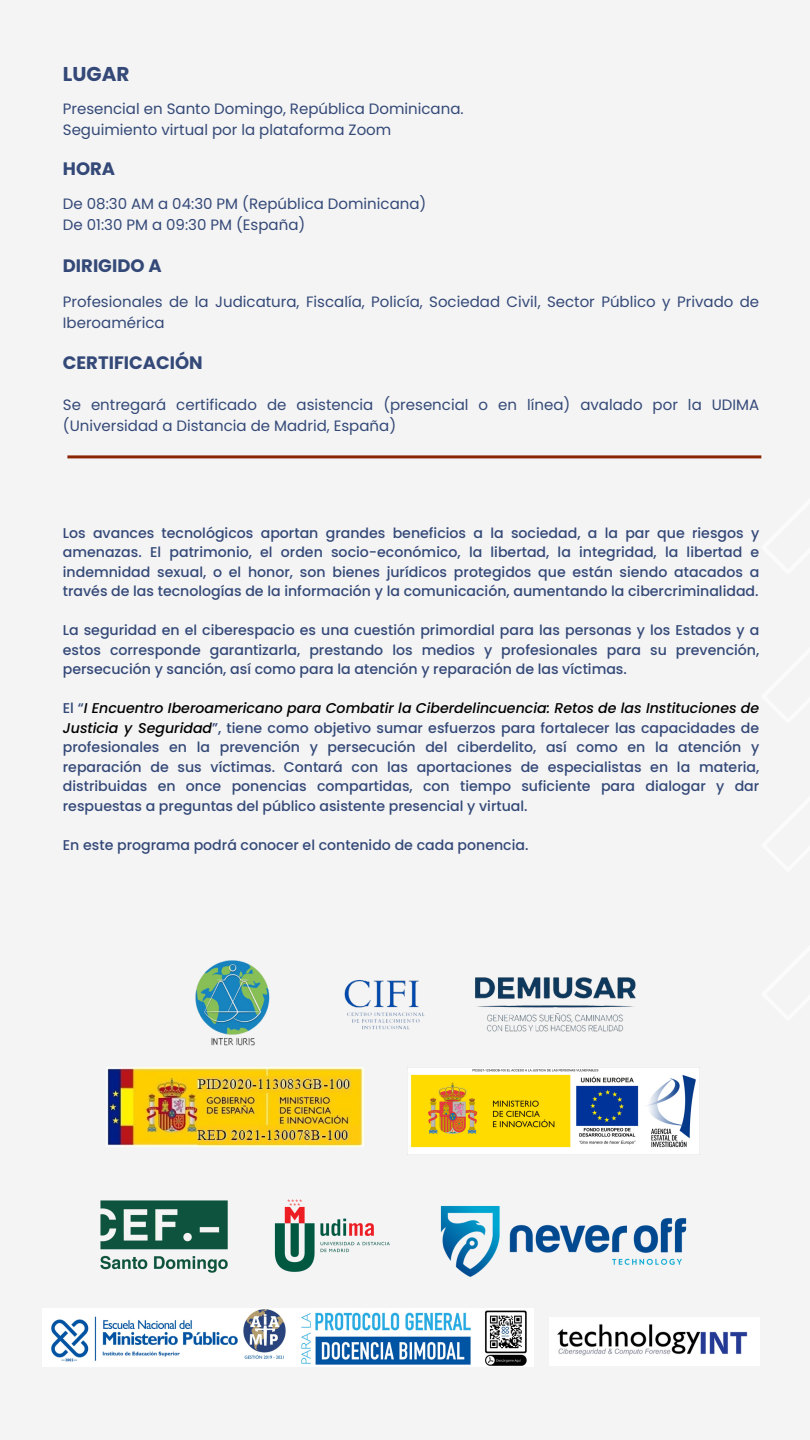
<style>
.page{position:relative;width:810px;height:1440px;background:#f4f4f4}
.page>*{position:absolute;margin:0;border:0;box-sizing:border-box;transform-origin:0 0}
.t1{font:700 20px "Poppins";color:#344978}
.t2{font:700 18px "Poppins";color:#344978}
.t3{font:15px/21px "Poppins";color:#344978}
.t4{font:500 14.2px/19.5px "Poppins";color:#344978;text-align:justify}
.s1{font-style:italic;color:#000}
</style>
<div class="page">
<hr style="left:67px;top:455px;width:694px;height:3px;background:#892404">
<img style="left:195px;top:960px;width:75px;height:86px">
<img style="left:313px;top:980px;width:112px;height:88px">
<img style="left:475px;top:977px;width:161px;height:55px">
<img style="left:407px;top:1068px;width:292px;height:87px">
<img style="left:107px;top:1068px;width:257px;height:78px">
<img style="left:100px;top:1200px;width:128px;height:73px">
<img style="left:274px;top:1199px;width:116px;height:73px">
<img style="left:43px;top:1308px;width:490px;height:58px">
<img style="left:440px;top:1205px;width:247px;height:72px">
<img style="left:549px;top:1317px;width:210px;height:49px">
<p class="t1" style="left:63px;top:60px;width:68px">LUGAR</p>
<p class="t3" style="left:63px;top:98px;width:402px">Presencial en Santo Domingo, República Dominicana.</p>
<h1 class="t3" style="left:63px;top:119px;width:330px">Seguimiento virtual por la plataforma Zoom</h1>
<p class="t2" style="left:63px;top:156px;width:54px">HORA</p>
<h1 class="t3" style="left:63px;top:194px;width:365px">De 08:30 AM a 04:30 PM (República Dominicana)</h1>
<p class="t3" style="left:63px;top:215px;width:244px">De 01:30 PM a 09:30 PM (España)</p>
<h2 class="t2" style="left:63px;top:253px;width:100px">DIRIGIDO A</h2>
<h2 class="t3" style="left:63px;top:291px;width:698px">Profesionales de la Judicatura, Fiscalía, Policía, Sociedad Civil, Sector Público y Privado de<br>Iberoamérica</h2>
<h2 class="t2" style="left:63px;top:350px;width:141px">CERTIFICACIÓN</h2>
<h2 class="t3" style="left:63px;top:394px;width:698px">Se entregará certificado de asistencia (presencial o en línea) avalado por la UDIMA (Universidad a Distancia de Madrid, España)</h2>
<h1 class="t4" style="left:63px;top:523px;width:698px">Los avances tecnológicos aportan grandes beneficios a la sociedad, a la par que riesgos y amenazas. El patrimonio, el orden socio-económico, la libertad, la integridad, la libertad e indemnidad sexual, o el honor, son bienes jurídicos protegidos que están siendo atacados a través de las tecnologías de la información y la comunicación, aumentando la cibercriminalidad.</h1>
<p class="t4" style="left:63px;top:620px;width:698px">La seguridad en el ciberespacio es una cuestión primordial para las personas y los Estados y a estos corresponde garantizarla, prestando los medios y profesionales para su prevención, persecución y sanción, así como para la atención y reparación de las víctimas.</p>
<p class="t4" style="left:63px;top:698px;width:698px">El “<span class="s1">I Encuentro Iberoamericano para Combatir la Ciberdelincuencia: Retos de las Instituciones de Justicia y Seguridad</span>”, tiene como objetivo sumar esfuerzos para fortalecer las capacidades de profesionales en la prevención y persecución del ciberdelito, así como en la atención y reparación de sus víctimas. Contará con las aportaciones de especialistas en la materia, distribuidas en once ponencias compartidas, con tiempo suficiente para dialogar y dar respuestas a preguntas del público asistente presencial y virtual.</p>
<h1 class="t4" style="left:63px;top:835px;width:467px">En este programa podrá conocer el contenido de cada ponencia.</h1>
</div>
